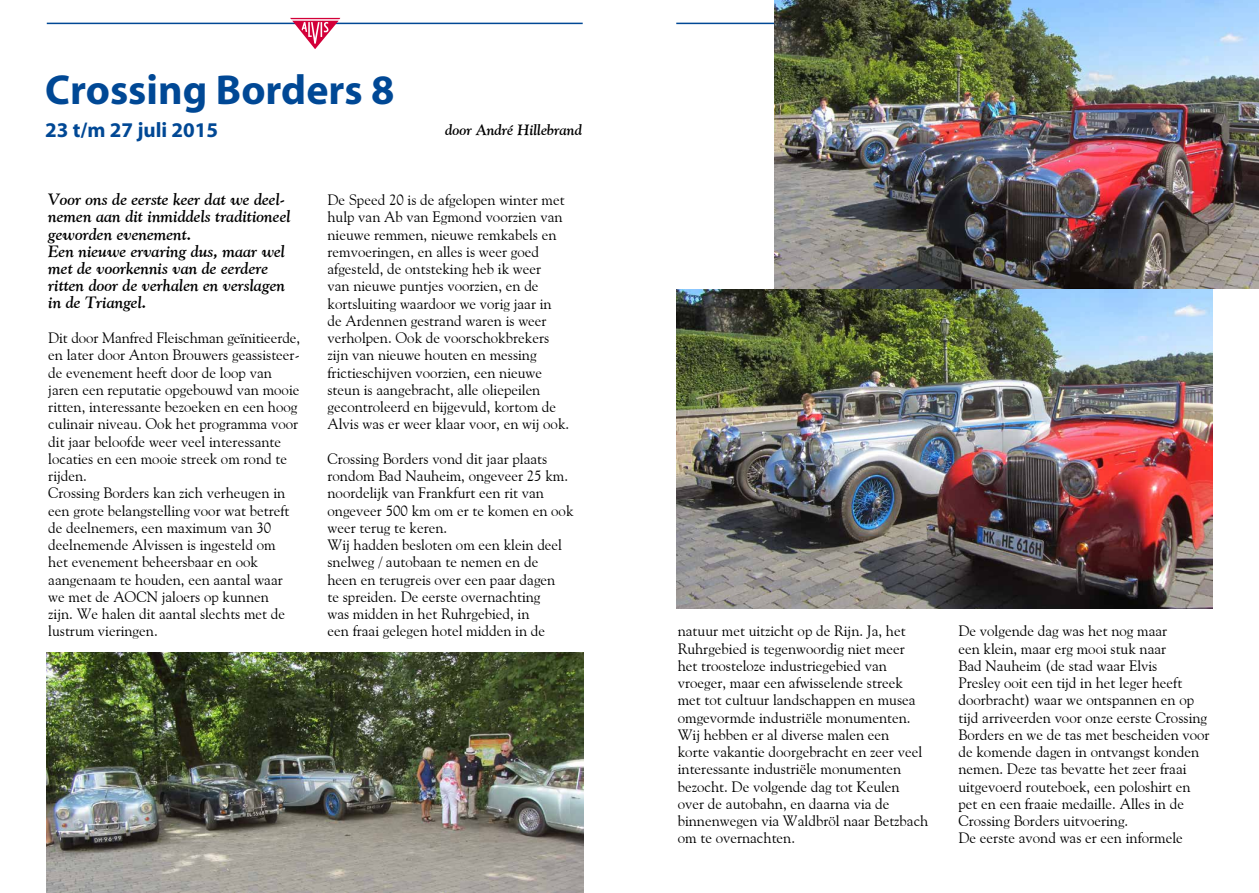
<style>
.page{position:relative;width:1259px;height:893px;background:#fff}
.page>*{position:absolute;margin:0;border:0;box-sizing:border-box;transform-origin:0 0}
.t1{font:700 42px "Myriad";color:#004895}
.t2{font:700 21px "Myriad";color:#004895}
.t3{font:italic 700 16.5px/17.2px "Goudy Old Style BT";color:#000}
.t4{font:15px/17.2px "Goudy Old Style BT";color:#000}
.t5{font:italic 700 15px "Goudy Old Style BT";color:#000}
</style>
<div class="page">
<hr style="left:676px;top:23px;width:536px;height:1px;background:#004895">
<hr style="left:47px;top:23px;width:536px;height:1px;background:#004895">
<svg style="left:290px;top:18px;width:50px;height:31px"></svg>
<img style="left:676px;top:290px;width:536px;height:318px">
<img style="left:774px;top:0;width:485px;height:288px">
<img style="left:47px;top:652px;width:536px;height:241px">
<h1 class="t1" style="left:45px;top:68px;width:351px">Crossing Borders 8</h1>
<h2 class="t2" style="left:45px;top:119px;width:174px">23 t/m 27 juli 2015</h2>
<p class="t5" style="left:445px;top:120px;width:138px">door André Hillebrand</p>
<p class="t3" style="left:48px;top:190px;width:244px">Voor ons de eerste keer dat we deel&shy;nemen aan dit inmiddels traditioneel geworden evenement.<br>Een nieuwe ervaring dus, maar wel met de voorkennis van de eerdere ritten door de verhalen en verslagen in de Triangel.</p>
<p class="t4" style="left:48px;top:329px;width:253px">Dit door Manfred Fleischman geïnitieerde, en later door Anton Brouwers geassisteer&shy;de evenement heeft door de loop van jaren een reputatie opgebouwd van mooie ritten, interessante bezoeken en een hoog culinair niveau. Ook het programma voor dit jaar beloofde weer veel interessante locaties en een mooie streek om rond te rijden.<br>Crossing Borders kan zich verheugen in een grote belangstelling voor wat betreft de deelnemers, een maximum van 30 deelnemende Alvissen is ingesteld om<br>het evenement beheersbaar en ook aangenaam te houden, een aantal waar we met de AOCN jaloers op kunnen<br>zijn. We halen dit aantal slechts met de lustrum vieringen.</p>
<p class="t4" style="left:327px;top:191px;width:243px">De Speed 20 is de afgelopen winter met hulp van Ab van Egmond voorzien van nieuwe remmen, nieuwe remkabels en remvoeringen, en alles is weer goed afgesteld, de ontsteking heb ik weer<br>van nieuwe puntjes voorzien, en de kortsluiting waardoor we vorig jaar in de Ardennen gestrand waren is weer verholpen. Ook de voorschokbrekers zijn van nieuwe houten en messing frictieschijven voorzien, een nieuwe steun is aangebracht, alle oliepeilen gecontroleerd en bijgevuld, kortom de Alvis was er weer klaar voor, en wij ook.</p>
<p class="t4" style="left:327px;top:450px;width:247px">Crossing Borders vond dit jaar plaats rondom Bad Nauheim, ongeveer 25 km. noordelijk van Frankfurt een rit van ongeveer 500 km om er te komen en ook weer terug te keren.<br>Wij hadden besloten om een klein deel snelweg / autobaan te nemen en de<br>heen en terugreis over een paar dagen<br>te spreiden. De eerste overnachting<br>was midden in het Ruhrgebied, in<br>een fraai gelegen hotel midden in de</p>
<p class="t4" style="left:678px;top:622px;width:252px">natuur met uitzicht op de Rijn. Ja, het Ruhrgebied is tegenwoordig niet meer<br>het troosteloze industriegebied van vroeger, maar een afwisselende streek met tot cultuur landschappen en musea omgevormde industriële monumenten.<br>Wij hebben er al diverse malen een<br>korte vakantie doorgebracht en zeer veel interessante industriële monumenten bezocht. De volgende dag tot Keulen over de autobahn, en daarna via de binnenwegen via Waldbröl naar Betzbach om te overnachten.</p>
<p class="t4" style="left:958px;top:622px;width:253px">De volgende dag was het nog maar<br>een klein, maar erg mooi stuk naar<br>Bad Nauheim (de stad waar Elvis<br>Presley ooit een tijd in het leger heeft doorbracht) waar we ontspannen en op tijd arriveerden voor onze eerste Crossing Borders en we de tas met bescheiden voor de komende dagen in ontvangst konden nemen. Deze tas bevatte het zeer fraai uitgevoerd routeboek, een poloshirt en pet en een fraaie medaille. Alles in de Crossing Borders uitvoering.<br>De eerste avond was er een informele</p>
</div>
